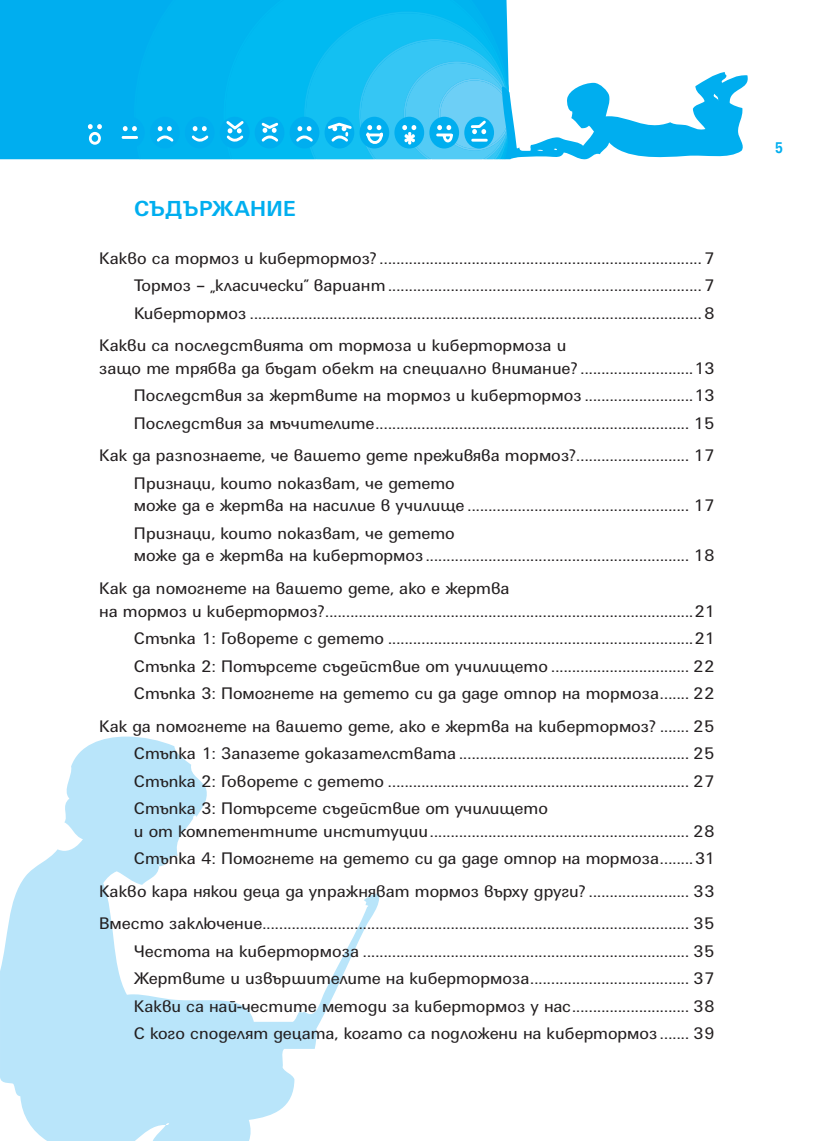
<style>
.page{position:relative;width:819px;height:1141px;background:#fff}
.page>*{position:absolute;margin:0;border:0;box-sizing:border-box;transform-origin:0 0}
.t1{font:700 22.75px "Universum Bg";letter-spacing:.01em;color:#00aeef}
.t2{font:17.5px/27.5px "Universum Bg";letter-spacing:-.005em;color:#231f20}
.t3{font:700 condensed 17.5px "Universum Bg";color:#00aeef}
</style>
<div class="page">
<div style="left:0;top:0;width:134px;height:159px;background:#00aeef"></div>
<div style="left:134px;top:0;width:373px;height:159px;background:#00b4ef"></div>
<svg style="left:223px;top:0;width:283px;height:159px;background:#00b7f0"></svg>
<svg style="left:0;top:737px;width:380px;height:404px"></svg>
<div style="left:115px;top:117px;width:30px;height:31px;background:#00aeef;border-radius:50%"></div>
<svg style="left:123px;top:126px;width:14px;height:5px"></svg>
<hr style="left:123px;top:136px;width:14px;height:3px;background:#fff">
<div style="left:150px;top:117px;width:30px;height:31px;background:#00aeef;border-radius:50%"></div>
<svg style="left:157px;top:126px;width:17px;height:16px"></svg>
<div style="left:185px;top:117px;width:29px;height:31px;background:#00aeef;border-radius:50%"></div>
<svg style="left:191px;top:126px;width:18px;height:16px"></svg>
<div style="left:220px;top:117px;width:29px;height:31px;background:#00aeef;border-radius:50%"></div>
<svg style="left:224px;top:12px;width:524px;height:148px"></svg>
<div style="left:80px;top:117px;width:30px;height:31px;background:#00aeef;border-radius:50%"></div>
<svg style="left:88px;top:124px;width:14px;height:5px"></svg>
<div style="left:89px;top:132px;width:12px;height:13px;border:3px solid #fff;border-radius:50%"></div>
<h1 class="t1" style="left:134px;top:197px;width:163px">СЪДЪРЖАНИЕ</h1>
<p class="t2" style="left:134px;top:244px;width:582px;text-align:justify;text-indent:-35px">Какво са тормоз и кибертормоз? .............................................................................7<br>Тормоз – „класически” вариант ...........................................................................7<br>Кибертормоз ............................................................................................................8</p>
<p class="t2" style="left:99px;top:334px;width:617px;line-height:22.6px">Какви са последствията от тормоза и кибертормоза и<br>защо те трябва да бъдат обект на специално внимание? ...........................13</p>
<p class="t2" style="left:134px;top:382px;width:582px">Последствия за жертвите на тормоз и кибертормоз ..........................13<br>Последствия за мъчителите ........................................................................... 15</p>
<p class="t2" style="left:134px;top:442px;width:582px;text-indent:-35px">Как да разпознаете, че вашето дете преживява тормоз?........................... 17<br>Признаци, които показват, че детето</p>
<p class="t2" style="left:134px;top:492px;width:582px">може да е жертва на насилие в училище ..................................................... 17<br>Признаци, които показват, че детето</p>
<p class="t2" style="left:99px;top:540px;width:617px;line-height:32.6px;text-indent:35px">може да е жертва на кибертормоз ............................................................... 18<br>Как да помогнете на вашето дете, ако е жертва</p>
<p class="t2" style="left:134px;top:597px;width:582px;text-align:justify;text-indent:-35px">на тормоз и кибертормоз? ........................................................................................21<br>Стъпка 1: Говорете с детето .........................................................................21<br>Стъпка 2: Потърсете съдействие от училището ................................. 22<br>Стъпка 3: Помогнете на детето си да даде отпор на тормоза ....... 22</p>
<p class="t2" style="left:134px;top:712px;width:582px;text-align:justify;text-indent:-35px">Как да помогнете на вашето дете, ако е жертва на кибертормоз? ....... 25<br>Стъпка 1: Запазете доказателствата ....................................................... 25<br>Стъпка 2: Говорете с детето ........................................................................ 27<br>Стъпка 3: Потърсете съдействие от училището</p>
<p class="t2" style="left:134px;top:817px;width:582px">и от компетентните институции .............................................................. 28<br>Стъпка 4: Помогнете на детето си да даде отпор на тормоза ........31</p>
<p class="t2" style="left:99px;top:875px;width:617px;line-height:32.6px">Какво кара някои деца да упражняват тормоз върху други? ........................ 33<br>Вместо заключение...................................................................................................... 35</p>
<p class="t2" style="left:134px;top:938px;width:582px;text-align:justify">Честота на кибертормоза .............................................................................. 35<br>Жертвите и извършителите на кибертормоза ...................................... 37<br>Какви са най-честите методи за кибертормоз у нас ............................ 38<br>С кого споделят децата, когато са подложени на кибертормоз ....... 39</p>
<p class="t3" style="left:775px;top:138px;width:9px">5</p>
</div>
